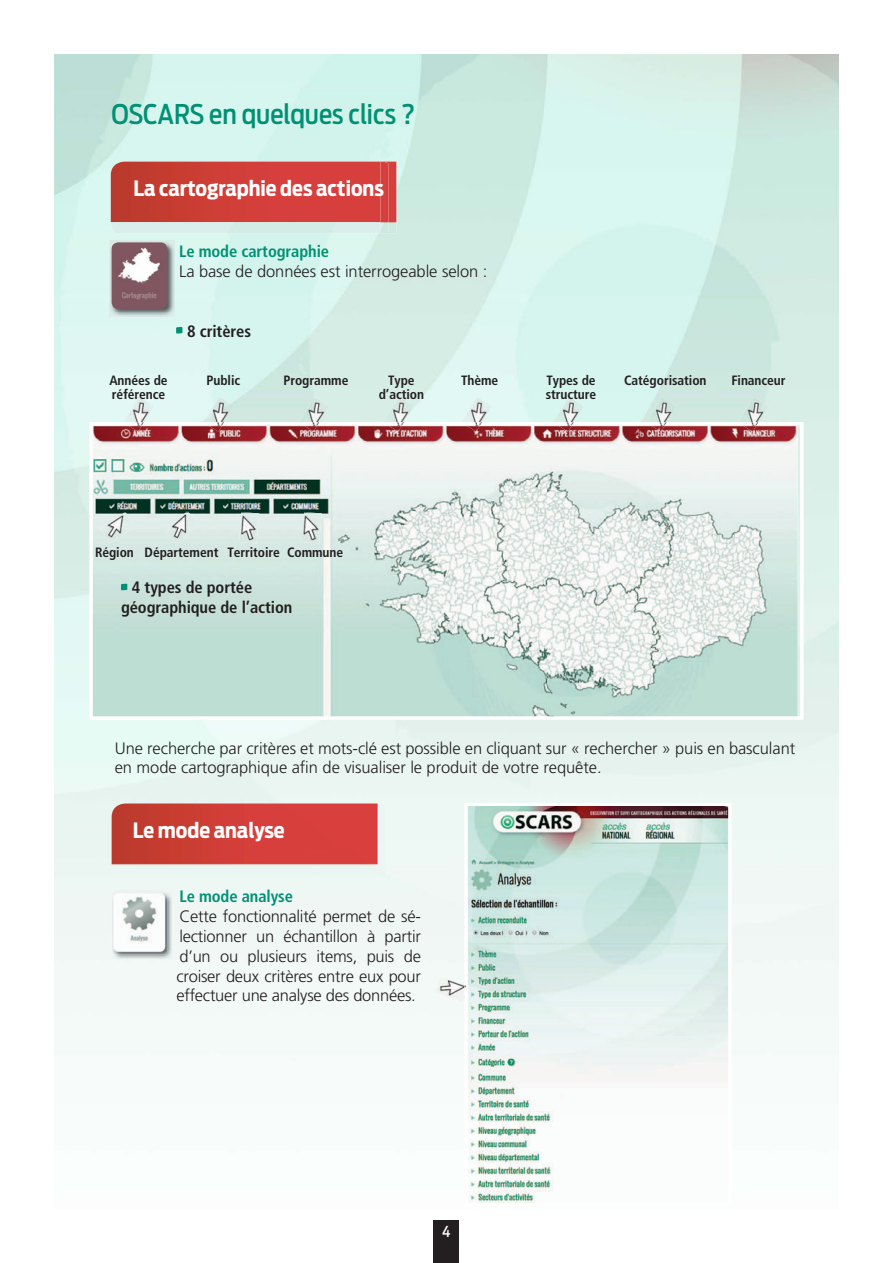
<style>
.page{position:relative;width:893px;height:1263px;background:#fff}
.page>*{position:absolute;margin:0;border:0;box-sizing:border-box;transform-origin:0 0}
.t1{font:500 27px "Antenna Cond";color:#009174}
.t2{font:700 21px "Antenna Cond";color:#fff}
.t3{font:300 16.5px/19.8px "Frutiger";letter-spacing:-.005em;color:#231f20}
.t4{font:700 condensed 16.5px/19.8px "Frutiger";letter-spacing:-.005em;color:#231f20}
.t5{font:700 condensed 16.5px "Frutiger";letter-spacing:-.005em;color:#009174}
.t6{font:500 15px "Antenna Cond";color:#fff}
.t7{font:700 condensed 13.5px/13.5px "Frutiger";letter-spacing:-.005em;color:#231f20}
</style>
<div class="page">
<div style="left:434px;top:1220px;width:25px;height:43px;background:#231f20"></div>
<svg style="left:92px;top:422px;width:709px;height:295px"></svg>
<div style="left:176px;top:327px;width:6px;height:7px;background:#009174"></div>
<img style="left:111px;top:162px;width:269px;height:71px">
<img style="left:110px;top:241px;width:65px;height:75px">
<img style="left:112px;top:242px;width:55px;height:67px">
<img style="left:123px;top:397px;width:31px;height:29px">
<svg style="left:129px;top:426px;width:12px;height:6px"></svg>
<img style="left:123px;top:422px;width:21px;height:3px">
<img style="left:299px;top:397px;width:31px;height:29px">
<svg style="left:305px;top:426px;width:12px;height:6px"></svg>
<img style="left:299px;top:422px;width:20px;height:3px">
<img style="left:203px;top:397px;width:31px;height:29px">
<svg style="left:210px;top:426px;width:12px;height:6px"></svg>
<img style="left:203px;top:422px;width:21px;height:3px">
<img style="left:383px;top:397px;width:31px;height:29px">
<svg style="left:389px;top:426px;width:13px;height:6px"></svg>
<img style="left:383px;top:422px;width:21px;height:3px">
<img style="left:553px;top:397px;width:31px;height:29px">
<svg style="left:559px;top:426px;width:12px;height:6px"></svg>
<img style="left:553px;top:422px;width:21px;height:3px">
<img style="left:461px;top:397px;width:31px;height:29px">
<svg style="left:467px;top:426px;width:13px;height:6px"></svg>
<img style="left:461px;top:422px;width:21px;height:3px">
<img style="left:646px;top:397px;width:31px;height:29px">
<svg style="left:652px;top:426px;width:12px;height:6px"></svg>
<img style="left:646px;top:422px;width:21px;height:3px">
<img style="left:738px;top:397px;width:31px;height:29px">
<svg style="left:744px;top:426px;width:12px;height:6px"></svg>
<img style="left:738px;top:422px;width:20px;height:3px">
<img style="left:100px;top:512px;width:35px;height:31px">
<img style="left:165px;top:511px;width:34px;height:33px">
<img style="left:239px;top:512px;width:20px;height:31px">
<img style="left:302px;top:512px;width:20px;height:31px">
<svg style="left:121px;top:584px;width:6px;height:6px"></svg>
<img style="left:112px;top:803px;width:273px;height:72px">
<svg style="left:467px;top:806px;width:262px;height:397px"></svg>
<img style="left:112px;top:892px;width:60px;height:67px">
<img style="left:112px;top:892px;width:55px;height:62px">
<img style="left:435px;top:976px;width:30px;height:26px">
<img style="left:465px;top:984px;width:3px;height:14px">
<img style="left:389px;top:162px;width:7px;height:71px">
<img style="left:380px;top:162px;width:9px;height:71px">
<h1 class="t1" style="left:112px;top:98px;width:305px">OSCARS en quelques clics ?</h1>
<p class="t2" style="left:134px;top:176px;width:252px">La cartographie des actions</p>
<p class="t5" style="left:179px;top:242px;width:152px">Le mode cartographie</p>
<p class="t3" style="left:179px;top:262px;width:310px">La base de données est interrogeable selon :</p>
<p class="t4" style="left:187px;top:321px;width:66px">8 critères</p>
<p class="t7" style="left:109px;top:374px;width:60px">Années de référence</p>
<p class="t7" style="left:206px;top:374px;width:35px">Public</p>
<p class="t7" style="left:283px;top:374px;width:66px">Programme</p>
<p class="t7" style="left:379px;top:374px;width:47px;text-align:center">Type d’action</p>
<p class="t7" style="left:461px;top:374px;width:39px">Thème</p>
<p class="t7" style="left:546px;top:374px;width:52px">Types de structure</p>
<p class="t7" style="left:624px;top:374px;width:84px">Catégorisation</p>
<p class="t7" style="left:731px;top:374px;width:56px">Financeur</p>
<p class="t7" style="left:95px;top:545px;width:250px">Région Département Territoire Commune</p>
<p class="t4" style="left:121px;top:578px;width:173px;text-indent:11px">4 types de portée géographique de l’action</p>
<p class="t3" style="left:115px;top:738px;width:682px">Une recherche par critères et mots-clé est possible en cliquant sur « rechercher » puis en basculant en mode cartographique afin de visualiser le produit de votre requête.</p>
<p class="t2" style="left:133px;top:818px;width:153px">Le mode analyse</p>
<p class="t5" style="left:179px;top:887px;width:115px">Le mode analyse</p>
<p class="t3" style="left:176px;top:907px;width:246px;text-align:justify">Cette fonctionnalité permet de sé&shy;lectionner un échantillon à partir d’un ou plusieurs items, puis de croiser deux critères entre eux pour effectuer une analyse des données.</p>
<p class="t6" style="left:442px;top:1222px;width:10px">4</p>
</div>
